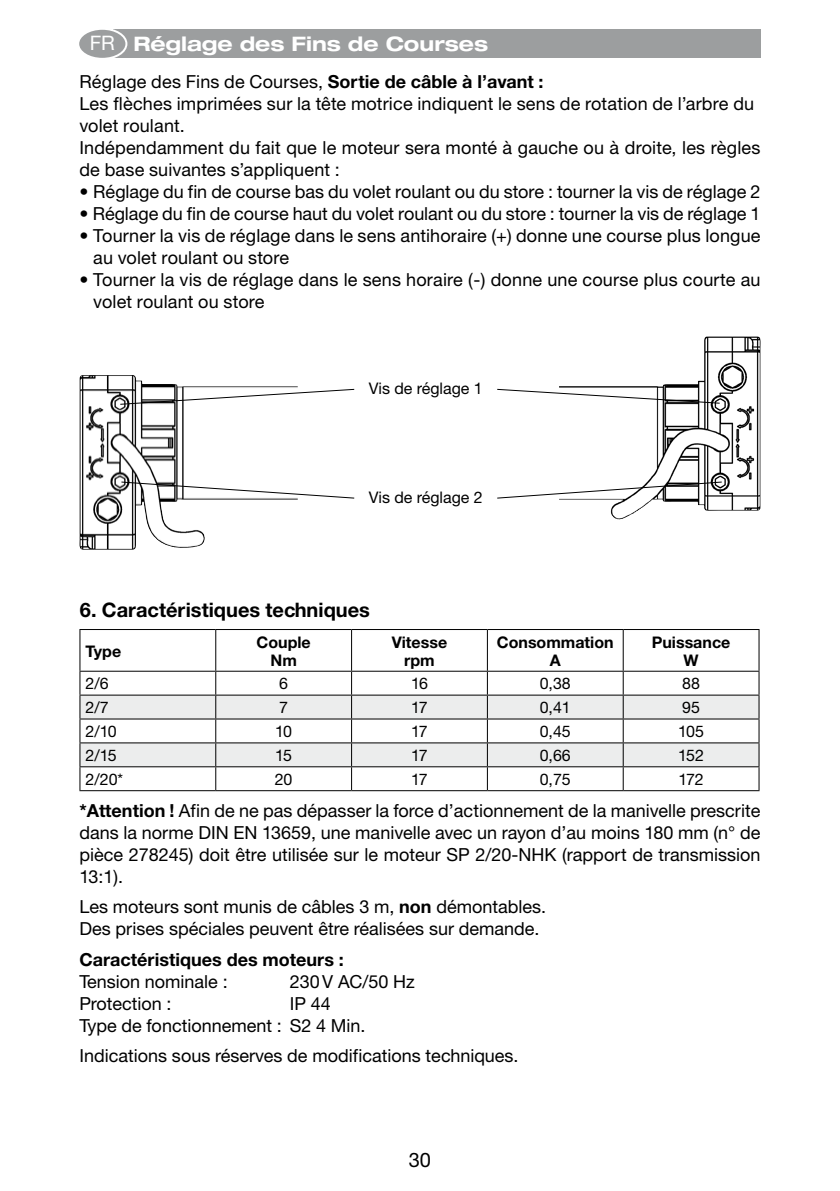
<style>
.page{position:relative;width:840px;height:1191px;background:#fff}
.page>*{position:absolute;margin:0;border:0;box-sizing:border-box;transform-origin:0 0}
.t1{font:700 20px "Helvetica Neue CE";color:#000}
.t2{font:700 expanded 20px "Helvetica Neue";color:#fff}
.t3{font:20px "Helvetica Neue CE";color:#000}
.t4{font:18px/22px "Helvetica Neue CE";color:#000}
.t5{font:700 18px "Helvetica Neue CE";color:#000}
.t6{font:16px "Helvetica Neue CE";color:#000}
.t7{font:700 16px/18px "Helvetica Neue CE";color:#000;text-align:center}
.s1{font-family:"Helvetica Neue CE";font-weight:400;font-stretch:normal}
.s2{font-weight:700}
</style>
<div class="page">
<div style="left:113px;top:30px;width:647px;height:28px;background:#9c9e9f"></div>
<div style="left:78px;top:29px;width:48px;height:30px;background:#9c9e9f;border-radius:50%"></div>
<div style="left:77px;top:28px;width:50px;height:32px;border:2px solid #fff;border-radius:50%"></div>
<img style="left:79px;top:375px;width:126px;height:175px">
<img style="left:559px;top:336px;width:201px;height:183px">
<svg style="left:119px;top:388px;width:236px;height:17px"></svg>
<svg style="left:120px;top:481px;width:235px;height:18px"></svg>
<svg style="left:497px;top:388px;width:223px;height:16px"></svg>
<svg style="left:497px;top:481px;width:225px;height:18px"></svg>
<div style="left:80px;top:695px;width:678px;height:23px;background:#eceded"></div>
<svg style="left:80px;top:719px;width:678px;height:71px"></svg>
<hr style="left:79px;top:629px;width:137px;height:1px;background:#000">
<hr style="left:79px;top:630px;width:1px;height:40px;background:#000">
<hr style="left:216px;top:629px;width:135px;height:1px;background:#000">
<hr style="left:215px;top:630px;width:1px;height:40px;background:#000">
<hr style="left:351px;top:629px;width:136px;height:1px;background:#000">
<hr style="left:351px;top:630px;width:1px;height:40px;background:#000">
<hr style="left:487px;top:629px;width:136px;height:1px;background:#000">
<hr style="left:486px;top:630px;width:1px;height:40px;background:#000">
<hr style="left:623px;top:629px;width:136px;height:1px;background:#000">
<hr style="left:622px;top:630px;width:1px;height:40px;background:#000">
<hr style="left:758px;top:630px;width:1px;height:40px;background:#000">
<hr style="left:79px;top:670px;width:137px;height:1px;background:#000">
<hr style="left:216px;top:670px;width:135px;height:1px;background:#000">
<hr style="left:351px;top:670px;width:136px;height:1px;background:#000">
<hr style="left:487px;top:670px;width:136px;height:1px;background:#000">
<hr style="left:623px;top:670px;width:136px;height:1px;background:#000">
<hr style="left:79px;top:694px;width:137px;height:1px;background:#000">
<hr style="left:216px;top:694px;width:135px;height:1px;background:#000">
<hr style="left:351px;top:694px;width:136px;height:1px;background:#000">
<hr style="left:487px;top:694px;width:136px;height:1px;background:#000">
<hr style="left:623px;top:694px;width:136px;height:1px;background:#000">
<hr style="left:79px;top:718px;width:137px;height:1px;background:#000">
<hr style="left:216px;top:718px;width:135px;height:1px;background:#000">
<hr style="left:351px;top:718px;width:136px;height:1px;background:#000">
<hr style="left:487px;top:718px;width:136px;height:1px;background:#000">
<hr style="left:623px;top:718px;width:136px;height:1px;background:#000">
<hr style="left:79px;top:742px;width:137px;height:1px;background:#000">
<hr style="left:216px;top:742px;width:135px;height:1px;background:#000">
<hr style="left:351px;top:742px;width:136px;height:1px;background:#000">
<hr style="left:487px;top:742px;width:136px;height:1px;background:#000">
<hr style="left:623px;top:742px;width:136px;height:1px;background:#000">
<hr style="left:79px;top:766px;width:137px;height:1px;background:#000">
<svg style="left:79px;top:671px;width:1px;height:119px"></svg>
<hr style="left:216px;top:766px;width:135px;height:1px;background:#000">
<svg style="left:215px;top:671px;width:1px;height:119px"></svg>
<hr style="left:351px;top:766px;width:136px;height:1px;background:#000">
<svg style="left:351px;top:671px;width:1px;height:119px"></svg>
<hr style="left:487px;top:766px;width:136px;height:1px;background:#000">
<svg style="left:486px;top:671px;width:1px;height:119px"></svg>
<hr style="left:623px;top:766px;width:136px;height:1px;background:#000">
<svg style="left:622px;top:671px;width:1px;height:119px"></svg>
<svg style="left:758px;top:671px;width:1px;height:119px"></svg>
<hr style="left:79px;top:790px;width:137px;height:1px;background:#000">
<hr style="left:216px;top:790px;width:135px;height:1px;background:#000">
<hr style="left:351px;top:790px;width:136px;height:1px;background:#000">
<hr style="left:487px;top:790px;width:136px;height:1px;background:#000">
<hr style="left:623px;top:790px;width:136px;height:1px;background:#000">
<p class="t2" style="left:90px;top:31px;width:399px"><span class="s1">FR</span> Réglage des Fins de Courses</p>
<p class="t4" style="left:79px;top:71px;width:682px">Réglage des Fins de Courses, <span class="s2">Sortie de câble à l’avant :<br></span>Les flèches imprimées sur la tête motrice indiquent le sens de rotation de l’arbre du volet roulant.<br>Indépendamment du fait que le moteur sera monté à gauche ou à droite, les règles de base suivantes s’appliquent :</p>
<p class="t4" style="left:79px;top:181px;width:682px">• Réglage du fin de course bas du volet roulant ou du store : tourner la vis de réglage 2</p>
<p class="t4" style="left:79px;top:203px;width:682px">• Réglage du fin de course haut du volet roulant ou du store : tourner la vis de réglage 1</p>
<p class="t4" style="left:93px;top:225px;width:668px;text-indent:-14px">• Tourner la vis de réglage dans le sens antihoraire (+) donne une course plus longue au volet roulant ou store</p>
<p class="t4" style="left:93px;top:269px;width:668px;text-indent:-14px">• Tourner la vis de réglage dans le sens horaire (-) donne une course plus courte au volet roulant ou store</p>
<p class="t6" style="left:368px;top:379px;width:115px">Vis de réglage 1</p>
<p class="t6" style="left:368px;top:488px;width:115px">Vis de réglage 2</p>
<p class="t1" style="left:80px;top:597px;width:291px">6. Caractéristiques techniques</p>
<p class="t7" style="left:86px;top:642px;width:37px">Type</p>
<p class="t7" style="left:256px;top:633px;width:56px">Couple<br>Nm</p>
<p class="t7" style="left:391px;top:633px;width:57px">Vitesse rpm</p>
<p class="t7" style="left:496px;top:633px;width:118px">Consommation<br>A</p>
<p class="t7" style="left:651px;top:633px;width:80px">Puissance<br>W</p>
<p class="t6" style="left:86px;top:674px;width:25px">2/6</p>
<p class="t6" style="left:279px;top:674px;width:10px">6</p>
<p class="t6" style="left:411px;top:674px;width:18px">16</p>
<p class="t6" style="left:539px;top:674px;width:33px">0,38</p>
<p class="t6" style="left:681px;top:674px;width:19px">88</p>
<p class="t6" style="left:86px;top:698px;width:25px">2/7</p>
<p class="t6" style="left:279px;top:698px;width:10px">7</p>
<p class="t6" style="left:411px;top:698px;width:18px">17</p>
<p class="t6" style="left:539px;top:698px;width:33px">0,41</p>
<p class="t6" style="left:681px;top:698px;width:19px">95</p>
<p class="t6" style="left:86px;top:722px;width:33px">2/10</p>
<p class="t6" style="left:275px;top:722px;width:18px">10</p>
<p class="t6" style="left:411px;top:722px;width:18px">17</p>
<p class="t6" style="left:539px;top:722px;width:33px">0,45</p>
<p class="t6" style="left:677px;top:722px;width:27px">105</p>
<p class="t6" style="left:86px;top:746px;width:33px">2/15</p>
<p class="t6" style="left:275px;top:746px;width:18px">15</p>
<p class="t6" style="left:411px;top:746px;width:18px">17</p>
<p class="t6" style="left:539px;top:746px;width:33px">0,66</p>
<p class="t6" style="left:677px;top:746px;width:27px">152</p>
<p class="t6" style="left:86px;top:769px;width:39px">2/20*</p>
<p class="t6" style="left:274px;top:769px;width:19px">20</p>
<p class="t6" style="left:411px;top:769px;width:18px">17</p>
<p class="t6" style="left:539px;top:769px;width:33px">0,75</p>
<p class="t6" style="left:678px;top:769px;width:27px">172</p>
<p class="t4" style="left:79px;top:799px;width:682px;text-align:justify"><span class="s2">*Attention !</span> Afin de ne pas dépasser la force d’actionnement de la manivelle prescrite dans la norme DIN EN 13659, une manivelle avec un rayon d’au moins 180 mm (n° de pièce 278245) doit être utilisée sur le moteur SP 2/20-NHK (rapport de transmission 13:1).</p>
<p class="t4" style="left:79px;top:896px;width:468px">Les moteurs sont munis de câbles 3 m, <span class="s2">non</span> démontables.<br>Des prises spéciales peuvent être réalisées sur demande.</p>
<p class="t5" style="left:79px;top:948px;width:266px">Caractéristiques des moteurs :</p>
<p class="t4" style="left:79px;top:970px;width:150px">Tension nominale :</p>
<p class="t4" style="left:289px;top:970px;width:127px">230 V AC/50 Hz</p>
<p class="t4" style="left:79px;top:992px;width:94px">Protection :</p>
<p class="t4" style="left:79px;top:992px;width:287px;text-indent:210px">IP 44<br>Type de fonctionnement : S2 4 Min.</p>
<p class="t4" style="left:79px;top:1045px;width:440px">Indications sous réserves de modifications techniques.</p>
<p class="t3" style="left:408px;top:1147px;width:24px">30</p>
</div>
